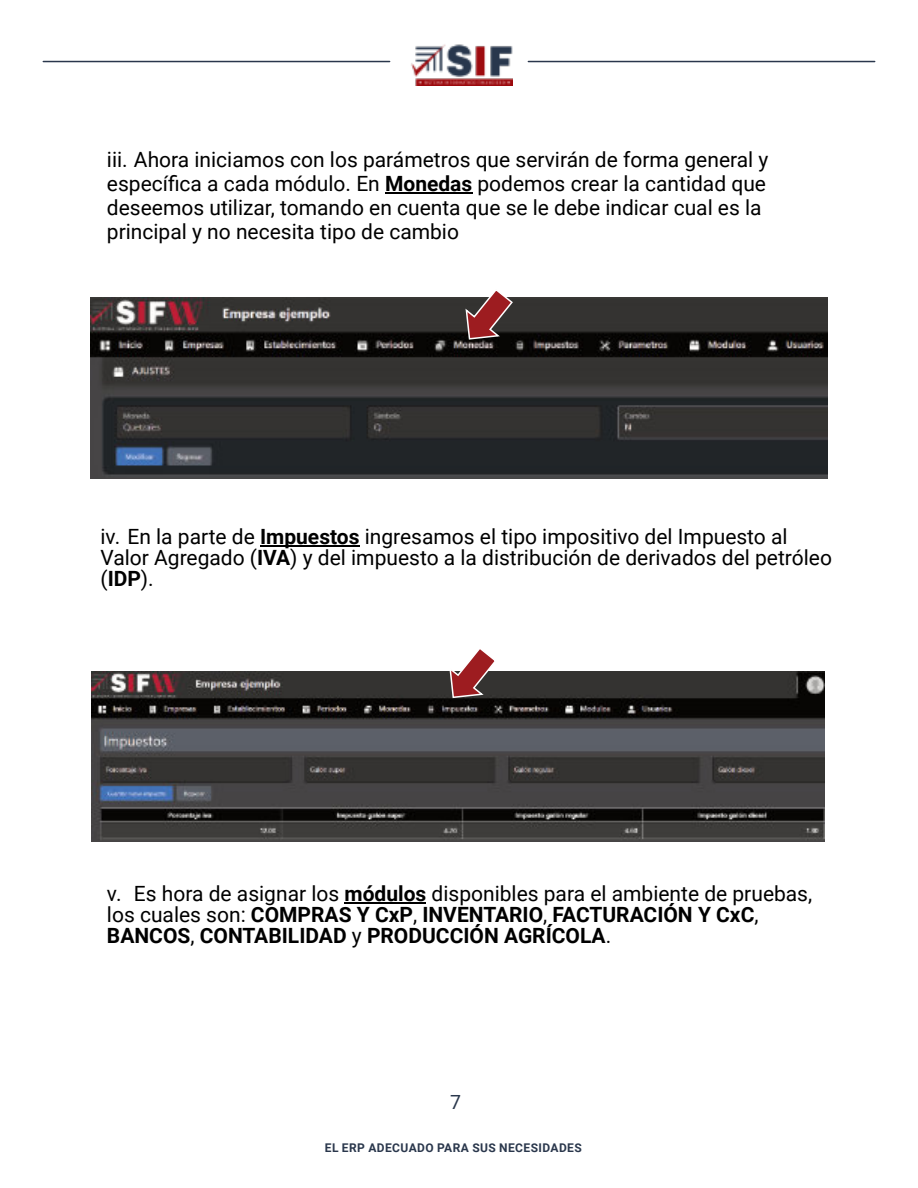
<style>
.page{position:relative;width:918px;height:1188px;background:#fff}
.page>*{position:absolute;margin:0;border:0;box-sizing:border-box;transform-origin:0 0}
.t1{font:21px/24.2px "Roboto";color:#000}
.t2{font:700 21px/21px "Roboto";color:#000}
.t3{font:19.5px "Roboto";color:#2a374c}
.t4{font:700 12px "Roboto";letter-spacing:.035em;color:#2a374c}
.s1{font-weight:700}
.s2{font-weight:400}
</style>
<div class="page">
<img style="left:411px;top:44px;width:102px;height:42px">
<hr style="left:43px;top:61px;width:347px;height:1px;background:#2a374c">
<hr style="left:528px;top:61px;width:347px;height:1px;background:#2a374c">
<img style="left:90px;top:297px;width:738px;height:182px">
<img style="left:92px;top:672px;width:733px;height:169px">
<svg style="left:464px;top:291px;width:50px;height:49px;background:#824d4e"></svg>
<svg style="left:448px;top:649px;width:50px;height:50px"></svg>
<hr style="left:385px;top:193px;width:87px;height:1px;background:#000">
<hr style="left:260px;top:545px;width:100px;height:1px;background:#000">
<hr style="left:345px;top:902px;width:81px;height:1px;background:#000">
<p class="t1" style="left:107px;top:150px;width:663px">iii. Ahora iniciamos con los parámetros que servirán de forma general y específica a cada módulo. En <span class="s1">Monedas</span> podemos crear la cantidad que deseemos utilizar, tomando en cuenta que se le debe indicar cual es la principal y no necesita tipo de cambio</p>
<p class="t1" style="left:101px;top:528px;width:733px;line-height:21px">iv. En la parte de <span class="s1">Impuestos</span> ingresamos el tipo impositivo del Impuesto al<br>Valor Agregado (<span class="s1">IVA</span>) y del impuesto a la distribución de derivados del petróleo (<span class="s1">IDP</span>).</p>
<p class="t2" style="left:107px;top:885px;width:707px"><span class="s2">v. Es hora de asignar los</span> módulos <span class="s2">disponibles para el ambiente de pruebas, los cuales son:</span> COMPRAS Y CxP<span class="s2">,</span> INVENTARIO<span class="s2">,</span> FACTURACIÓN Y CxC<span class="s2">,<br></span>BANCOS<span class="s2">,</span> CONTABILIDAD <span class="s2">y</span> PRODUCCIÓN AGRÍCOLA<span class="s2">.</span></p>
<p class="t3" style="left:450px;top:1094px;width:12px">7</p>
<p class="t4" style="left:325px;top:1143px;width:258px">EL ERP ADECUADO PARA SUS NECESIDADES</p>
</div>
